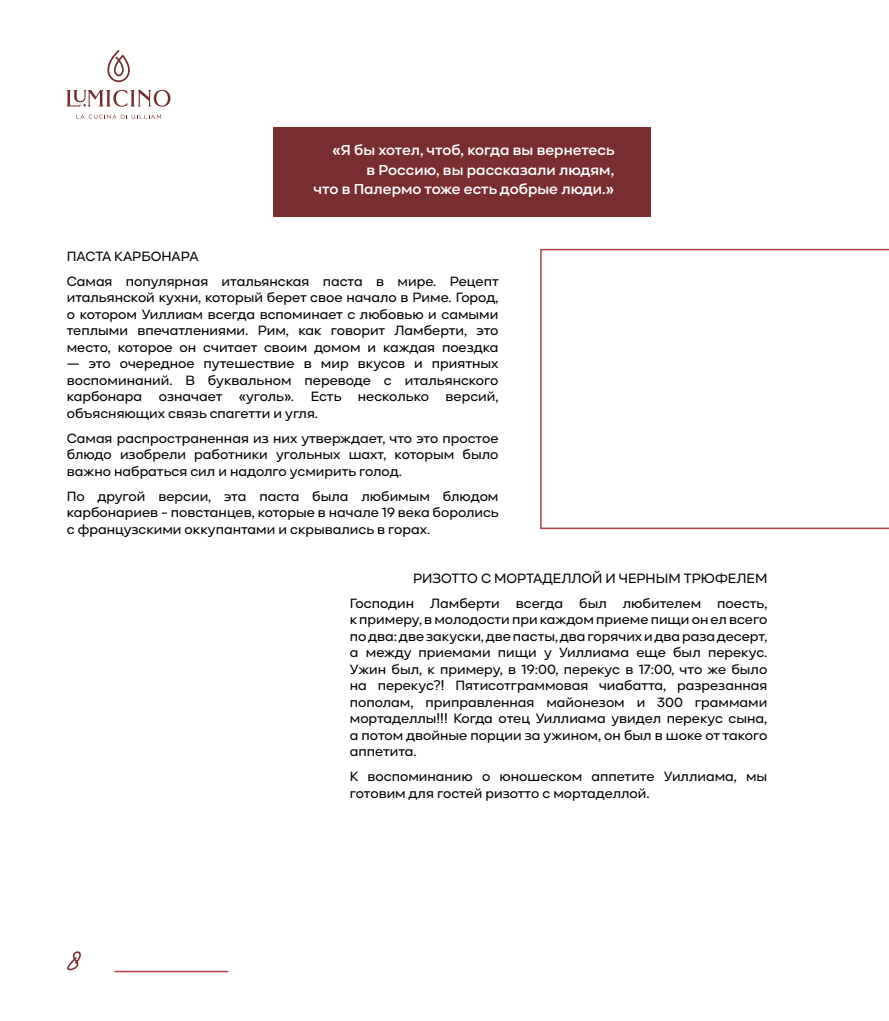
<style>
.page{position:relative;width:889px;height:1021px;background:#fff}
.page>*{position:absolute;margin:0;border:0;box-sizing:border-box;transform-origin:0 0}
.t1{font:700 54px "Gasterye";color:#782d2f}
.t2{font:600 15px/19.5px "Kinetika";color:#fff;text-align:right}
.t3{font:500 13.95px/16.5px "Kinetika";color:#000;text-align:justify}
</style>
<div class="page">
<svg style="left:67px;top:90px;width:103px;height:17px"></svg>
<svg style="left:107px;top:50px;width:23px;height:32px"></svg>
<svg style="left:76px;top:115px;width:85px;height:4px"></svg>
<hr style="left:114px;top:970px;width:114px;height:2px;background:#b23e3e">
<svg style="left:540px;top:249px;width:349px;height:280px"></svg>
<div style="left:274px;top:128px;width:377px;height:89px;background:#782d2f"></div>
<p class="t2" style="left:313px;top:140px;width:302px">«Я бы хотел, чтоб, когда вы вернетесь<br>в Россию, вы рассказали людям,<br>что в Палермо тоже есть добрые люди.»</p>
<p class="t3" style="left:67px;top:243px;width:433px;line-height:25px">ПАСТА КАРБОНАРА<br>Самая популярная итальянская паста в мире. Рецепт</p>
<p class="t3" style="left:67px;top:289px;width:433px">итальянской кухни, который берет свое начало в Риме. Город, о котором Уиллиам всегда вспоминает с любовью и самыми теплыми впечатлениями. Рим, как говорит Ламберти, это место, которое он считает своим домом и каждая поездка</p>
<p class="t3" style="left:67px;top:355px;width:433px">— это очередное путешествие в мир вкусов и приятных воспоминаний. В буквальном переводе с итальянского карбонара означает «уголь». Есть несколько версий, объясняющих связь спагетти и угля.</p>
<p class="t3" style="left:67px;top:430px;width:433px">Самая распространенная из них утверждает, что это простое блюдо изобрели работники угольных шахт, которым было важно набраться сил и надолго усмирить голод.</p>
<p class="t3" style="left:67px;top:488px;width:433px">По другой версии, эта паста была любимым блюдом карбонариев - повстанцев, которые в начале 19 века боролись с французскими оккупантами и скрывались в горах.</p>
<p class="t3" style="left:350px;top:565px;width:419px;line-height:25px;text-align:right">РИЗОТТО С МОРТАДЕЛЛОЙ И ЧЕРНЫМ ТРЮФЕЛЕМ<br>Господин Ламберти всегда был любителем поесть,</p>
<p class="t3" style="left:350px;top:611px;width:419px">к примеру, в молодости при каждом приеме пищи он ел всего по два: две закуски, две пасты, два горячих и два раза десерт, а между приемами пищи у Уиллиама еще был перекус.<br>Ужин был, к примеру, в 19:00, перекус в 17:00, что же было на перекус?! Пятисотграммовая чиабатта, разрезанная пополам, приправленная майонезом и 300 граммами мортаделлы!!! Когда отец Уиллиама увидел перекус сына, а потом двойные порции за ужином, он был в шоке от такого аппетита.</p>
<p class="t3" style="left:350px;top:768px;width:419px">К воспоминанию о юношеском аппетите Уиллиама, мы готовим для гостей ризотто с мортаделлой.</p>
<h1 class="t1" style="left:67px;top:936px;width:15px">8</h1>
</div>
